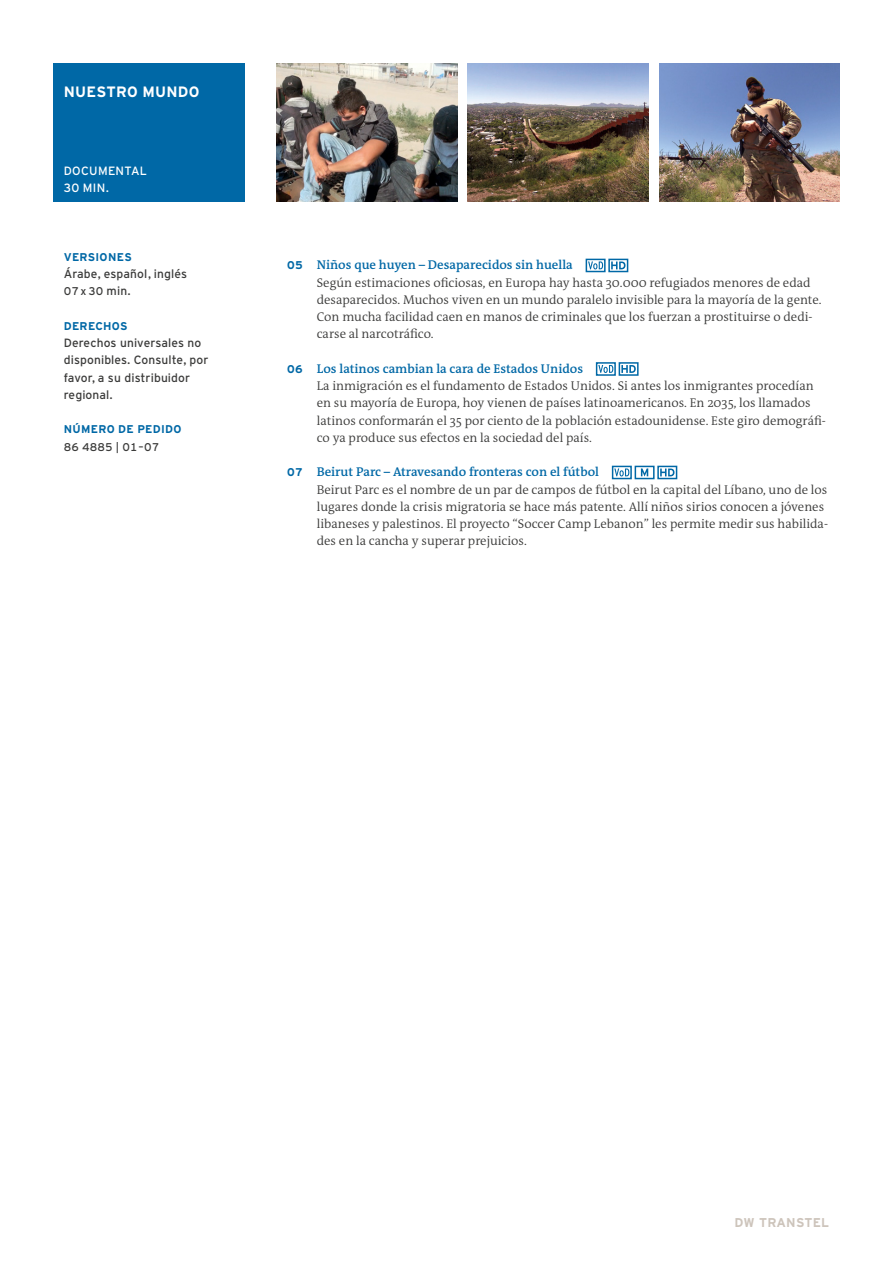
<style>
.page{position:relative;width:893px;height:1263px;background:#fff}
.page>*{position:absolute;margin:0;border:0;box-sizing:border-box;transform-origin:0 0}
.Titel_Kategorie{font:700 15px "Interstate DW";letter-spacing:.015em;color:#fff}
.Copy_E_Einzug{font:300 12.75px/17.2px "DW The Antiqua B W4";color:#3b3b3a}
.Sub_E{font:600 12.75px "DW The Antiqua B W6";color:#0068a6}
.t1{font:700 12.75px "Interstate DW Line";letter-spacing:.02em;color:#cdc4bb}
.Bestellinfo{font:12px/17.2px "Interstate DW";letter-spacing:.01em;color:#3b3b3a}
.Titel_Sendeformat{font:12px "Interstate DW";letter-spacing:.025em;color:#fff}
.Sub_Versal_S{font:700 11.25px "Interstate DW";letter-spacing:.025em;color:#0068a6}
.Bestellnummer_Inhalt{font:11.25px "Interstate DW Line";letter-spacing:.01em;color:#3b3b3a}
.Bestellinfo-2{font:11.25px "Interstate DW Line";color:#3b3b3a}
.s1{font-size:12px}
.s2{font-family:"Interstate DW Line";font-weight:700;font-size:11.25px}
</style>
<div class="page">
<div style="left:53px;top:64px;width:191px;height:138px;background:#0068a6"></div>
<img style="left:276px;top:64px;width:181px;height:138px">
<img style="left:468px;top:64px;width:180px;height:138px">
<img style="left:659px;top:64px;width:181px;height:138px">
<svg style="left:586px;top:259px;width:20px;height:13px"></svg>
<svg style="left:588px;top:261px;width:15px;height:8px"></svg>
<svg style="left:608px;top:259px;width:20px;height:13px"></svg>
<svg style="left:611px;top:261px;width:14px;height:8px"></svg>
<svg style="left:596px;top:362px;width:20px;height:14px"></svg>
<svg style="left:598px;top:365px;width:15px;height:8px"></svg>
<svg style="left:619px;top:362px;width:20px;height:14px"></svg>
<svg style="left:621px;top:365px;width:15px;height:8px"></svg>
<svg style="left:612px;top:466px;width:20px;height:13px"></svg>
<svg style="left:614px;top:468px;width:15px;height:8px"></svg>
<svg style="left:635px;top:466px;width:20px;height:13px"></svg>
<svg style="left:641px;top:468px;width:7px;height:8px"></svg>
<svg style="left:657px;top:466px;width:20px;height:13px"></svg>
<svg style="left:660px;top:468px;width:14px;height:8px"></svg>
<p class="Titel_Kategorie" style="left:64px;top:83px;width:137px">NUESTRO MUNDO</p>
<p class="Titel_Sendeformat" style="left:64px;top:164px;width:85px">DOCUMENTAL</p>
<p class="Titel_Sendeformat" style="left:64px;top:181px;width:47px">30 MIN.</p>
<p class="Sub_Versal_S" style="left:64px;top:251px;width:69px">VERSIONES</p>
<p class="Bestellinfo" style="left:64px;top:265px;width:125px">Árabe, español, inglés</p>
<p class="Bestellinfo-2" style="left:64px;top:285px;width:68px">07 x 30 <span class="s1">min.</span></p>
<p class="Sub_Versal_S" style="left:64px;top:320px;width:65px">DERECHOS</p>
<p class="Bestellinfo" style="left:64px;top:334px;width:146px">Derechos universales no disponibles. Consulte, por favor, a su distribuidor regional.</p>
<p class="Sub_Versal_S" style="left:64px;top:423px;width:119px">NÚMERO DE PEDIDO</p>
<p class="Bestellnummer_Inhalt" style="left:64px;top:440px;width:97px">86 4885 | 01–07</p>
<p class="Sub_E" style="left:287px;top:257px;width:287px"><span class="s2">05</span> Niños que huyen – Desaparecidos sin huella</p>
<p class="Copy_E_Einzug" style="left:317px;top:274px;width:506px">Según estimaciones oficiosas, en Europa hay hasta 30.000 refugiados menores de edad desaparecidos. Muchos viven en un mundo paralelo invisible para la mayoría de la gente.<br>Con mucha facilidad caen en manos de criminales que los fuerzan a prostituirse o dedi&shy;carse al narcotráfico.</p>
<p class="Sub_E" style="left:287px;top:360px;width:298px"><span class="s2">06</span> Los latinos cambian la cara de Estados Unidos</p>
<p class="Copy_E_Einzug" style="left:317px;top:377px;width:511px">La inmigración es el fundamento de Estados Unidos. Si antes los inmigrantes procedían en su mayoría de Europa, hoy vienen de países latinoamericanos. En 2035, los llamados latinos conformarán el 35 por ciento de la población estadounidense. Este giro demográfi&shy;co ya produce sus efectos en la sociedad del país.</p>
<p class="Sub_E" style="left:287px;top:464px;width:314px"><span class="s2">07</span> Beirut Parc – Atravesando fronteras con el fútbol</p>
<p class="Copy_E_Einzug" style="left:317px;top:481px;width:513px">Beirut Parc es el nombre de un par de campos de fútbol en la capital del Líbano, uno de los lugares donde la crisis migratoria se hace más patente. Allí niños sirios conocen a jóvenes libaneses y palestinos. El proyecto “Soccer Camp Lebanon” les permite medir sus habilida&shy;des en la cancha y superar prejuicios.</p>
<p class="t1" style="left:735px;top:1215px;width:96px">DW TRANSTEL</p>
</div>
